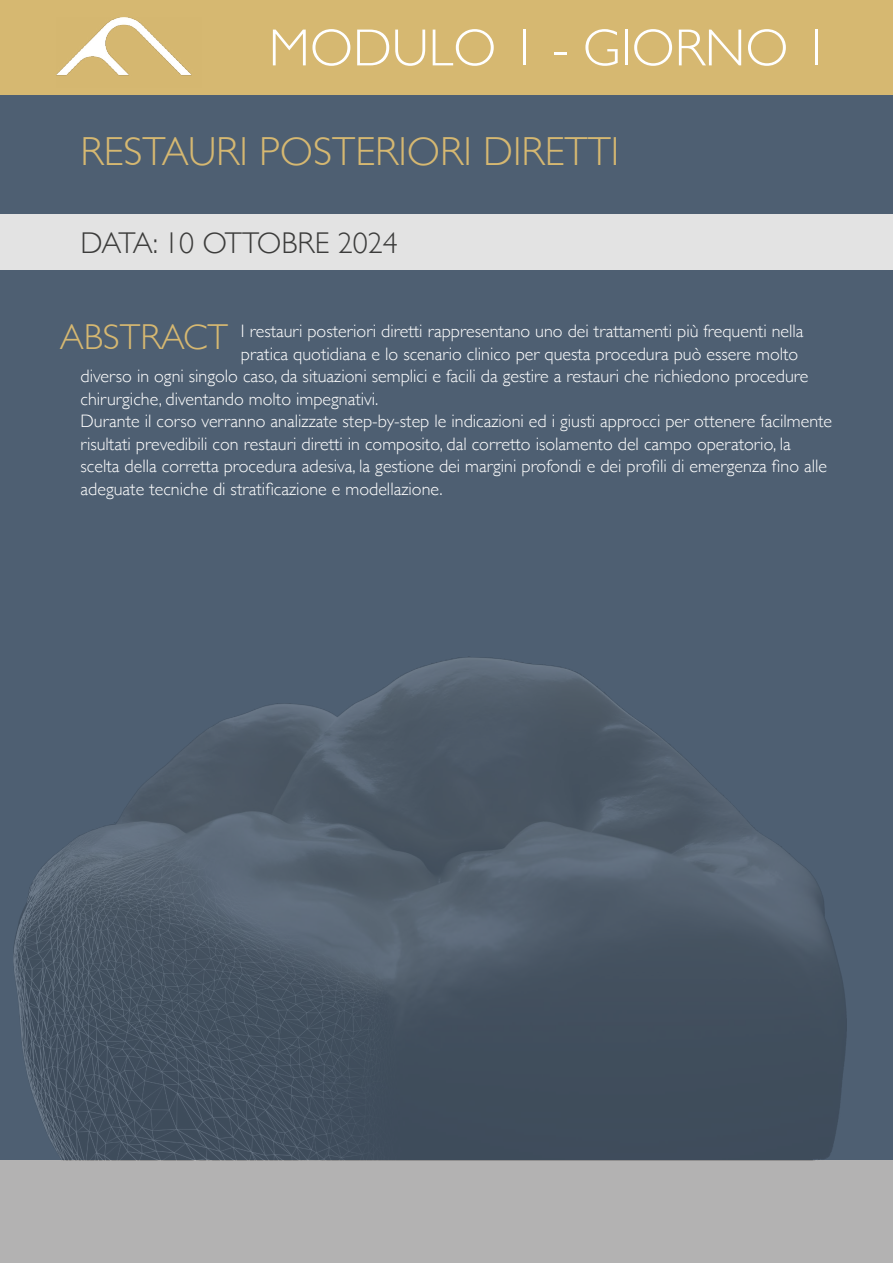
<style>
.page{position:relative;width:893px;height:1263px;background:#4e5f72}
.page>*{position:absolute;margin:0;border:0;box-sizing:border-box;transform-origin:0 0}
.t1{font:300 52.5px "Gill Sans";color:#fff}
.t2{font:300 40.5px "Gill Sans";color:#d6b871}
.t3{font:300 30px "Gill Sans";color:#3c3c3b}
.t4{font:300 18px "Gill Sans";color:#fff}
.s1{font-size:36px;color:#d6b871}
</style>
<div class="page">
<div style="left:0;top:0;width:893px;height:94px;background:#d6b871"></div>
<div style="left:0;top:215px;width:893px;height:55px;background:#e3e3e3"></div>
<img style="left:56px;top:18px;width:136px;height:58px">
<div style="left:0;top:1160px;width:893px;height:103px;background:#b3b2b2"></div>
<img style="left:14px;top:657px;width:832px;height:503px">
<h1 class="t1" style="left:269px;top:7px;width:562px">MODULO 1 - GIORNO 1</h1>
<h2 class="t2" style="left:81px;top:119px;width:540px">RESTAURI POSTERIORI DIRETTI</h2>
<h3 class="t3" style="left:81px;top:219px;width:319px">DATA: 10 OTTOBRE 2024</h3>
<p class="t4" style="left:60px;top:317px;width:745px"><span class="s1">ABSTRACT</span> I restauri posteriori diretti rappresentano uno dei trattamenti più frequenti nella</p>
<p class="t4" style="left:241px;top:339px;width:559px">pratica quotidiana e lo scenario clinico per questa procedura può essere molto</p>
<p class="t4" style="left:81px;top:362px;width:729px">diverso in ogni singolo caso, da situazioni semplici e facili da gestire a restauri che richiedono procedure</p>
<p class="t4" style="left:81px;top:384px;width:299px">chirurgiche, diventando molto impegnativi.</p>
<p class="t4" style="left:81px;top:407px;width:753px">Durante il corso verranno analizzate step-by-step le indicazioni ed i giusti approcci per ottenere facilmente</p>
<p class="t4" style="left:81px;top:429px;width:712px">risultati prevedibili con restauri diretti in composito, dal corretto isolamento del campo operatorio, la</p>
<p class="t4" style="left:81px;top:452px;width:748px">scelta della corretta procedura adesiva, la gestione dei margini profondi e dei profili di emergenza fino alle</p>
<p class="t4" style="left:81px;top:474px;width:364px">adeguate tecniche di stratificazione e modellazione.</p>
</div>
